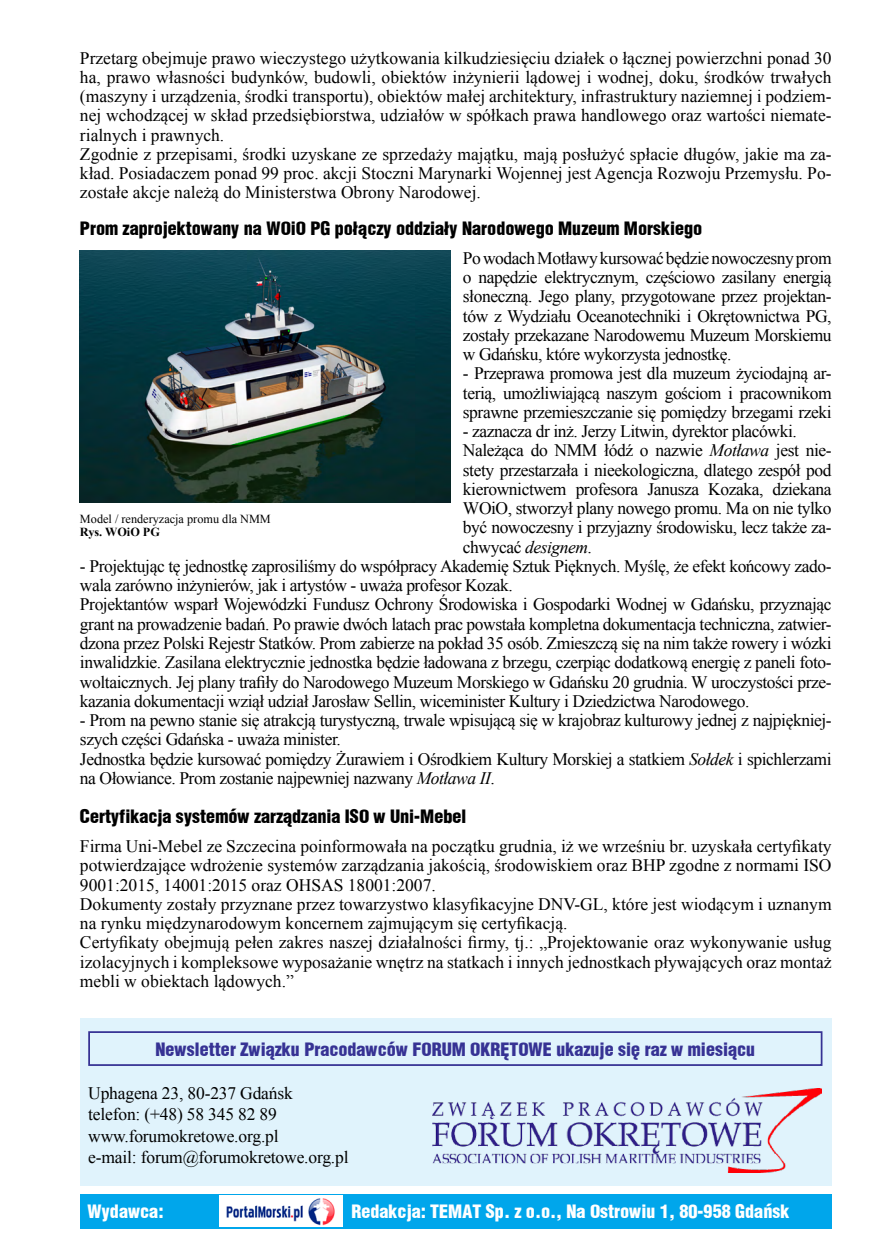
<style>
.page{position:relative;width:893px;height:1241px;background:#fff}
.page>*{position:absolute;margin:0;border:0;box-sizing:border-box;transform-origin:0 0}
.t1{font:18.38px "Switz Cond Blackpl";color:#000}
.t2{font:18.38px "Switz Cond Blackpl";color:#363294}
.t3{font:18.38px "Switz Cond Blackpl";color:#fff}
.t4{font:17.5px/19.2px "Times New Roman";letter-spacing:-.025em;color:#000}
.t5{font:17.5px/19.2px "Times New Roman";color:#000}
.t6{font:12.25px "Times New Roman";color:#000}
.t7{font:700 12.25px "Times New Roman";color:#000}
.s1{font-style:italic}
</style>
<div class="page">
<img style="left:80px;top:250px;width:371px;height:252px">
<div style="left:80px;top:1018px;width:751px;height:167px;background:#e0f3fc"></div>
<div style="left:88px;top:1031px;width:734px;height:34px;border:2px solid #363294"></div>
<img style="left:432px;top:1088px;width:389px;height:84px">
<div style="left:80px;top:1193px;width:752px;height:35px;background:#00a6eb"></div>
<img style="left:220px;top:1195px;width:122px;height:31px">
<p class="t5" style="left:80px;top:48px;width:753px">Przetarg obejmuje prawo wieczystego użytkowania kilkudziesięciu działek o łącznej powierzchni ponad 30 ha, prawo własności budynków, budowli, obiektów inżynierii lądowej i wodnej, doku, środków trwałych (maszyny i urządzenia, środki transportu), obiektów małej architektury, infrastruktury naziemnej i podziem&shy;nej wchodzącej w skład przedsiębiorstwa, udziałów w spółkach prawa handlowego oraz wartości niemate&shy;rialnych i prawnych.<br>Zgodnie z przepisami, środki uzyskane ze sprzedaży majątku, mają posłużyć spłacie długów, jakie ma za&shy;kład. Posiadaczem ponad 99 proc. akcji Stoczni Marynarki Wojennej jest Agencja Rozwoju Przemysłu. Po&shy;zostałe akcje należą do Ministerstwa Obrony Narodowej.</p>
<p class="t1" style="left:80px;top:216px;width:624px">Prom zaprojektowany na WOiO PG połączy oddziały Narodowego Muzeum Morskiego</p>
<p class="t4" style="left:463px;top:248px;width:370px;text-align:justify">Po wodach Motławy kursować będzie nowoczesny prom o napędzie elektrycznym, częściowo zasilany energią słoneczną. Jego plany, przygotowane przez projektan&shy;tów z Wydziału Oceanotechniki i Okrętownictwa PG, zostały przekazane Narodowemu Muzeum Morskiemu w Gdańsku, które wykorzysta jednostkę.</p>
<p class="t4" style="left:463px;top:363px;width:370px;text-align:justify">- Przeprawa promowa jest dla muzeum życiodajną ar&shy;terią, umożliwiającą naszym gościom i pracownikom sprawne przemieszczanie się pomiędzy brzegami rzeki</p>
<p class="t4" style="left:463px;top:421px;width:370px">- zaznacza dr inż. Jerzy Litwin, dyrektor placówki.<br>Należąca do NMM łódź o nazwie <span class="s1">Motława</span> jest nie&shy;stety przestarzała i nieekologiczna, dlatego zespół pod kierownictwem profesora Janusza Kozaka, dziekana WOiO, stworzył plany nowego promu. Ma on nie tylko być nowoczesny i przyjazny środowisku, lecz także za&shy;chwycać <span class="s1">designem</span>.</p>
<p class="t4" style="left:80px;top:556px;width:753px">- Projektując tę jednostkę zaprosiliśmy do współpracy Akademię Sztuk Pięknych. Myślę, że efekt końcowy zado&shy;wala zarówno inżynierów, jak i artystów - uważa profesor Kozak.<br>Projektantów wsparł Wojewódzki Fundusz Ochrony Środowiska i Gospodarki Wodnej w Gdańsku, przyznając grant na prowadzenie badań. Po prawie dwóch latach prac powstała kompletna dokumentacja techniczna, zatwier&shy;dzona przez Polski Rejestr Statków. Prom zabierze na pokład 35 osób. Zmieszczą się na nim także rowery i wózki inwalidzkie. Zasilana elektrycznie jednostka będzie ładowana z brzegu, czerpiąc dodatkową energię z paneli foto&shy;woltaicznych. Jej plany trafiły do Narodowego Muzeum Morskiego w Gdańsku 20 grudnia. W uroczystości prze&shy;kazania dokumentacji wziął udział Jarosław Sellin, wiceminister Kultury i Dziedzictwa Narodowego.</p>
<p class="t4" style="left:80px;top:710px;width:753px">- Prom na pewno stanie się atrakcją turystyczną, trwale wpisującą się w krajobraz kulturowy jednej z najpiękniej&shy;szych części Gdańska - uważa minister.<br>Jednostka będzie kursować pomiędzy Żurawiem i Ośrodkiem Kultury Morskiej a statkiem <span class="s1">Sołdek</span> i spichlerzami na Ołowiance. Prom zostanie najpewniej nazwany <span class="s1">Motława II</span>.</p>
<p class="t6" style="left:80px;top:510px;width:192px">Model / renderyzacja promu dla NMM</p>
<p class="t7" style="left:80px;top:523px;width:81px">Rys. WOiO PG</p>
<p class="t1" style="left:80px;top:804px;width:388px">Certyfikacja systemów zarządzania ISO w Uni-Mebel</p>
<p class="t5" style="left:80px;top:836px;width:753px">Firma Uni-Mebel ze Szczecina poinformowała na początku grudnia, iż we wrześniu br. uzyskała certyfikaty potwierdzające wdrożenie systemów zarządzania jakością, środowiskiem oraz BHP zgodne z normami ISO 9001:2015, 14001:2015 oraz OHSAS 18001:2007.<br>Dokumenty zostały przyznane przez towarzystwo klasyfikacyjne DNV-GL, które jest wiodącym i uznanym na rynku międzynarodowym koncernem zajmującym się certyfikacją.<br>Certyfikaty obejmują pełen zakres naszej działalności firmy, tj.: „Projektowanie oraz wykonywanie usług izolacyjnych i kompleksowe wyposażanie wnętrz na statkach i innych jednostkach pływających oraz montaż mebli w obiektach lądowych.”</p>
<p class="t2" style="left:156px;top:1036px;width:601px">Newsletter Związku Pracodawców FORUM OKRĘTOWE ukazuje się raz w miesiącu</p>
<p class="t4" style="left:88px;top:1081px;width:262px;line-height:21.3px">Uphagena 23, 80-237 Gdańsk telefon: (+48) 58 345 82 89 www.forumokretowe.org.pl<br>e-mail: forum@forumokretowe.org.pl</p>
<p class="t3" style="left:87px;top:1199px;width:77px">Wydawca:</p>
<p class="t3" style="left:267px;top:1198px;width:524px">Wydawca: Redakcja: TEMAT Sp. z o.o., Na Ostrowiu 1, 80-958 Gdańsk</p>
</div>
